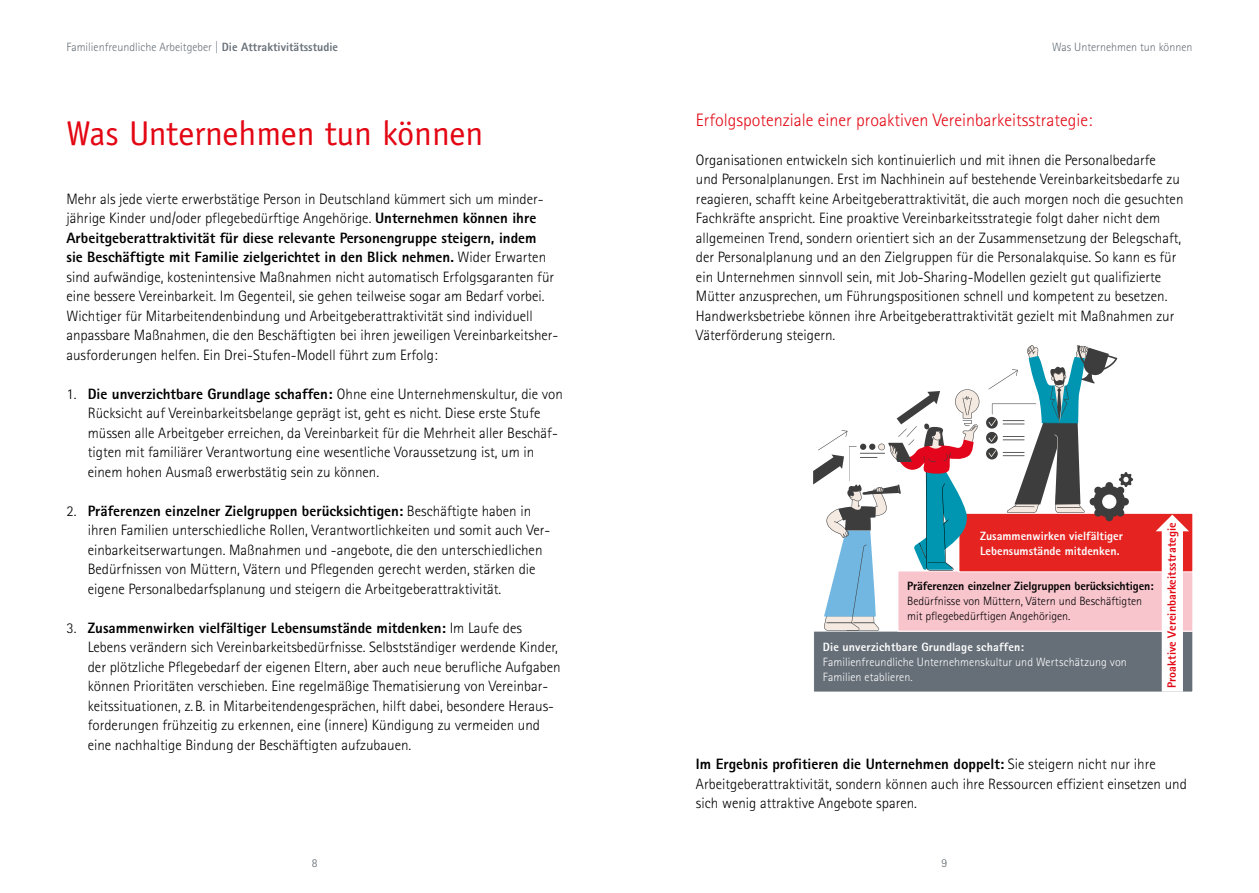
<style>
.page{position:relative;width:1259px;height:893px;background:#fff}
.page>*{position:absolute;margin:0;border:0;box-sizing:border-box;transform-origin:0 0}
.IHV_HL{font:34.5px "Officina Sans Std";color:#e30613}
.H3_SL1{font:300 18px "Rotis Sans Serif Std";color:#e30613}
.P_Fliesstext{font:300 15px/19.5px "Rotis Sans Serif Std";color:#000}
.P_Bildunterschriften-_Fußnoten-Tabellen{font:300 12px/15px "Rotis Sans Serif Std";color:#000}
.P_Bildunterschriften-_Fußnoten-Tabellen-2{font:300 12px/15px "Rotis Sans Serif Std";letter-spacing:.005em;color:#fff}
.t1{font:300 12px "Rotis Sans Serif Std";color:#677078}
.P_Bildunterschriften-_Fußnoten-Tabellen-3{font:800 12px/15px "Rotis Sans Serif Std";color:#fff}
.P_Bildunterschriften-_Fußnoten-Tabellen-4{font:800 12px "Rotis Sans Serif Std";color:#e30613}
.t2{font:300 12px "Rotis Sans Serif Std";color:#596167}
.s1{font-weight:800}
</style>
<div class="page">
<div style="left:813px;top:631px;width:379px;height:61px;background:#666f78"></div>
<div style="left:813px;top:631px;width:380px;height:61px;border:1px solid #fff"></div>
<div style="left:898px;top:571px;width:294px;height:60px;background:#f8c5cd"></div>
<div style="left:897px;top:571px;width:296px;height:60px;border:1px solid #fff"></div>
<div style="left:959px;top:513px;width:233px;height:59px;background:#e52421"></div>
<svg style="left:986px;top:417px;width:11px;height:12px"></svg>
<div style="left:986px;top:448px;width:11px;height:11px;background:#3d3d3d;border-radius:50%"></div>
<svg style="left:986px;top:432px;width:11px;height:12px"></svg>
<svg style="left:988px;top:345px;width:145px;height:176px"></svg>
<svg style="left:1155px;top:515px;width:34px;height:177px"></svg>
<svg style="left:813px;top:389px;width:166px;height:242px"></svg>
<p class="t1" style="left:66px;top:40px;width:273px">Familienfreundliche Arbeitgeber | <span class="s1">Die Attraktivitätsstudie</span></p>
<p class="t1" style="left:1052px;top:40px;width:142px">Was Unternehmen tun können</p>
<h1 class="IHV_HL" style="left:66px;top:113px;width:418px">Was Unternehmen tun können</h1>
<p class="P_Fliesstext" style="left:66px;top:189px;width:493px">Mehr als jede vierte erwerbstätige Person in Deutschland kümmert sich um minder&shy;jährige Kinder und/oder pflegebedürftige Angehörige. <span class="s1">Unternehmen können ihre Arbeitgeberattraktivität für diese relevante Personengruppe steigern, indem<br>sie Beschäftigte mit Familie zielgerichtet in den Blick nehmen.</span> Wider Erwarten sind aufwändige, kostenintensive Maßnahmen nicht automatisch Erfolgsgaranten für eine bessere Vereinbarkeit. Im Gegenteil, sie gehen teilweise sogar am Bedarf vorbei.<br>Wichtiger für Mitarbeitendenbindung und Arbeitgeberattraktivität sind individuell anpassbare Maßnahmen, die den Beschäftigten bei ihren jeweiligen Vereinbarkeitsher&shy;ausforderungen helfen. Ein Drei-Stufen-Modell führt zum Erfolg:</p>
<p class="P_Fliesstext" style="left:88px;top:384px;width:477px;text-indent:-21px">1. <span class="s1">Die unverzichtbare Grundlage schaffen:</span> Ohne eine Unternehmenskultur, die von Rücksicht auf Vereinbarkeitsbelange geprägt ist, geht es nicht. Diese erste Stufe müssen alle Arbeitgeber erreichen, da Vereinbarkeit für die Mehrheit aller Beschäf&shy;tigten mit familiärer Verantwortung eine wesentliche Voraussetzung ist, um in einem hohen Ausmaß erwerbstätig sein zu können.</p>
<p class="P_Fliesstext" style="left:88px;top:501px;width:464px;text-indent:-21px">2. <span class="s1">Präferenzen einzelner Zielgruppen berücksichtigen:</span> Beschäftigte haben in ihren Familien unterschiedliche Rollen, Verantwortlichkeiten und somit auch Ver&shy;einbarkeitserwartungen. Maßnahmen und -angebote, die den unterschiedlichen Bedürfnissen von Müttern, Vätern und Pflegenden gerecht werden, stärken die eigene Personalbedarfsplanung und steigern die Arbeitgeberattraktivität.</p>
<p class="P_Fliesstext" style="left:88px;top:618px;width:474px;text-indent:-21px">3. <span class="s1">Zusammenwirken vielfältiger Lebensumstände mitdenken:</span> Im Laufe des Lebens verändern sich Vereinbarkeitsbedürfnisse. Selbstständiger werdende Kinder, der plötzliche Pflegebedarf der eigenen Eltern, aber auch neue berufliche Aufgaben können Prioritäten verschieben. Eine regelmäßige Thematisierung von Vereinbar&shy;keitssituationen, z.B. in Mitarbeitendengesprächen, hilft dabei, besondere Heraus&shy;forderungen frühzeitig zu erkennen, eine (innere) Kündigung zu vermeiden und eine nachhaltige Bindung der Beschäftigten aufzubauen.</p>
<h3 class="H3_SL1" style="left:696px;top:109px;width:398px">Erfolgspotenziale einer proaktiven Vereinbarkeitsstrategie:</h3>
<p class="P_Fliesstext" style="left:696px;top:150px;width:489px">Organisationen entwickeln sich kontinuierlich und mit ihnen die Personalbedarfe<br>und Personalplanungen. Erst im Nachhinein auf bestehende Vereinbarkeitsbedarfe zu reagieren, schafft keine Arbeitgeberattraktivität, die auch morgen noch die gesuchten Fachkräfte anspricht. Eine proaktive Vereinbarkeitsstrategie folgt daher nicht dem allgemeinen Trend, sondern orientiert sich an der Zusammensetzung der Belegschaft, der Personalplanung und an den Zielgruppen für die Personalakquise. So kann es für ein Unternehmen sinnvoll sein, mit Job-Sharing-Modellen gezielt gut qualifizierte Mütter anzusprechen, um Führungspositionen schnell und kompetent zu besetzen.<br>Handwerksbetriebe können ihre Arbeitgeberattraktivität gezielt mit Maßnahmen zur Väterförderung steigern.</p>
<p class="P_Bildunterschriften-_Fußnoten-Tabellen-3" style="left:980px;top:528px;width:144px">Zusammenwirken vielfältiger<br>Lebensumstände mitdenken.</p>
<p class="P_Bildunterschriften-_Fußnoten-Tabellen" style="left:907px;top:579px;width:248px"><span class="s1">Präferenzen einzelner Zielgruppen berücksichtigen:<br></span>Bedürfnisse von Müttern, Vätern und Beschäftigten mit pflegebedürftigen Angehörigen.</p>
<p class="P_Bildunterschriften-_Fußnoten-Tabellen-2" style="left:823px;top:639px;width:305px"><span class="s1">Die unverzichtbare Grundlage schaffen:<br></span>Familienfreundliche Unternehmenskultur und Wertschätzung von<br>Familien etablieren.</p>
<p class="P_Bildunterschriften-_Fußnoten-Tabellen-4" style="left:1164px;top:688px;width:167px;rotate:-90deg">Proaktive Vereinbarkeitsstrategie</p>
<p class="P_Fliesstext" style="left:696px;top:755px;width:492px"><span class="s1">Im Ergebnis profitieren die Unternehmen doppelt:</span> Sie steigern nicht nur ihre<br>Arbeitgeberattraktivität, sondern können auch ihre Ressourcen effizient einsetzen und sich wenig attraktive Angebote sparen.</p>
<p class="t2" style="left:312px;top:856px;width:7px">8</p>
<p class="t2" style="left:941px;top:856px;width:7px">9</p>
</div>
